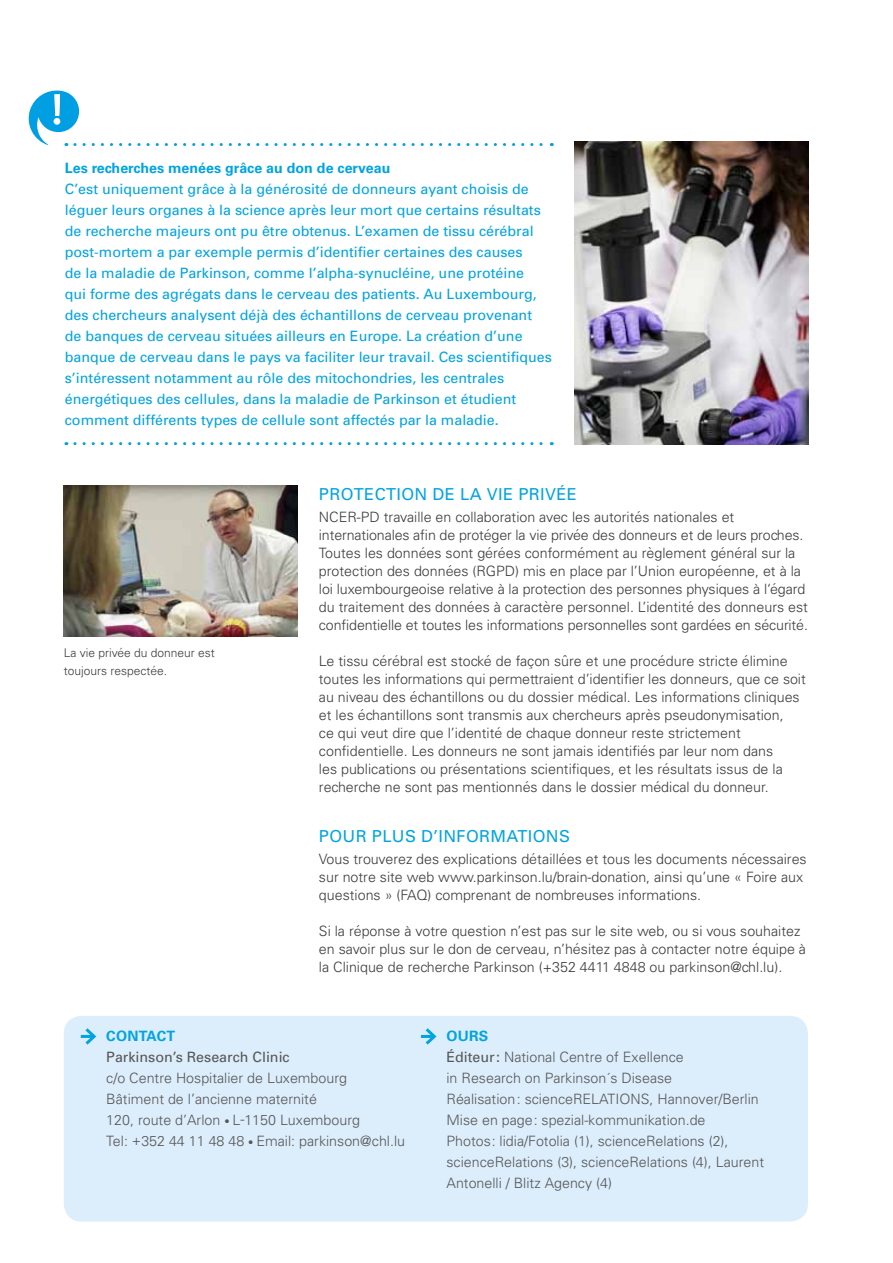
<style>
.page{position:relative;width:893px;height:1263px;background:#fff}
.page>*{position:absolute;margin:0;border:0;box-sizing:border-box;transform-origin:0 0}
.t1{font:16.5px "Univers";letter-spacing:.02em;color:#00a4e1}
.t2{font:300 14.25px/18px "Univers CE";color:#3b3b3a}
.t3{font:14.25px/21px "Univers";color:#00a4e1}
.t4{font:300 14.25px/21px "Univers";color:#565656}
.t5{font:700 14.25px "Univers CE";color:#00a4e1}
.t6{font:14.25px "Univers";color:#565656}
.t7{font:300 12px/18px "Univers CE";color:#3b3b3a}
.s1{font-size:10.5px}
.s2{font-weight:400}
</style>
<div class="page">
<svg style="left:75px;top:442px;width:477px;height:3px"></svg>
<svg style="left:28px;top:90px;width:524px;height:56px"></svg>
<img style="left:574px;top:142px;width:234px;height:302px">
<div style="left:64px;top:1016px;width:744px;height:205px;background:#dcedfb;border-radius:18px"></div>
<svg style="left:81px;top:1028px;width:16px;height:17px"></svg>
<svg style="left:421px;top:1028px;width:16px;height:17px"></svg>
<img style="left:64px;top:485px;width:234px;height:151px">
<p class="t5" style="left:65px;top:160px;width:327px">Les recherches menées grâce au don de cerveau</p>
<p class="t3" style="left:65px;top:179px;width:489px">C’est uniquement grâce à la générosité de donneurs ayant choisis de léguer leurs organes à la science après leur mort que certains résultats de recherche majeurs ont pu être obtenus. L’examen de tissu cérébral post-mortem a par exemple permis d’identifier certaines des causes<br>de la maladie de Parkinson, comme l’alpha-synucléine, une protéine<br>qui forme des agrégats dans le cerveau des patients. Au Luxembourg, des chercheurs analysent déjà des échantillons de cerveau provenant de banques de cerveau situées ailleurs en Europe. La création d’une banque de cerveau dans le pays va faciliter leur travail. Ces scientifiques s’intéressent notamment au rôle des mitochondries, les centrales énergétiques des cellules, dans la maladie de Parkinson et étudient comment différents types de cellule sont affectés par la maladie.</p>
<p class="t7" style="left:64px;top:644px;width:153px">La vie privée du donneur est toujours respectée.</p>
<p class="t1" style="left:319px;top:484px;width:259px">Protection de la vie privée</p>
<p class="t2" style="left:319px;top:508px;width:490px">NCER-PD travaille en collaboration avec les autorités nationales et internationales afin de protéger la vie privée des donneurs et de leurs proches.<br>Toutes les données sont gérées conformément au règlement général sur la protection des données (RGPD) mis en place par l’Union européenne, et à la loi luxembourgeoise relative à la protection des personnes physiques à l‘égard du traitement des données à caractère personnel. L’identité des donneurs est confidentielle et toutes les informations personnelles sont gardées en sécurité.</p>
<p class="t2" style="left:319px;top:652px;width:488px">Le tissu cérébral est stocké de façon sûre et une procédure stricte élimine toutes les informations qui permettraient d’identifier les donneurs, que ce soit au niveau des échantillons ou du dossier médical. Les informations cliniques et les échantillons sont transmis aux chercheurs après pseudonymisation,<br>ce qui veut dire que l’identité de chaque donneur reste strictement confidentielle. Les donneurs ne sont jamais identifiés par leur nom dans<br>les publications ou présentations scientifiques, et les résultats issus de la recherche ne sont pas mentionnés dans le dossier médical du donneur.</p>
<p class="t1" style="left:319px;top:826px;width:253px">Pour plus d’informations</p>
<p class="t2" style="left:319px;top:850px;width:489px">Vous trouverez des explications détaillées et tous les documents nécessaires sur notre site web www.parkinson.lu/brain-donation, ainsi qu’une « Foire aux questions » (FAQ) comprenant de nombreuses informations.</p>
<p class="t2" style="left:319px;top:922px;width:489px">Si la réponse à votre question n’est pas sur le site web, ou si vous souhaitez en savoir plus sur le don de cerveau, n’hésitez pas à contacter notre équipe à la Clinique de recherche Parkinson (+352 4411 4848 ou parkinson@chl.lu).</p>
<p class="t5" style="left:106px;top:1028px;width:70px">Contact</p>
<p class="t6" style="left:106px;top:1049px;width:185px">Parkinson’s Research Clinic</p>
<p class="t4" style="left:106px;top:1067px;width:300px">c/o Centre Hospitalier de Luxembourg Bâtiment de l’ancienne maternité<br>120, route d’Arlon <span class="s1">•</span> L-1150 Luxembourg<br>Tel: +352 44 11 48 48 <span class="s1">•</span> Email: parkinson@chl.lu</p>
<p class="t5" style="left:446px;top:1028px;width:41px">Ours</p>
<p class="t4" style="left:446px;top:1046px;width:319px"><span class="s2">Éditeur:</span> National Centre of Exellence<br>in Research on Parkinson´s Disease<br>Réalisation: scienceRELATIONS, Hannover/Berlin Mise en page: spezial-kommunikation.de<br>Photos: lidia/Fotolia (1), scienceRelations (2), scienceRelations (3), scienceRelations (4), Laurent Antonelli / Blitz Agency (4)</p>
</div>
